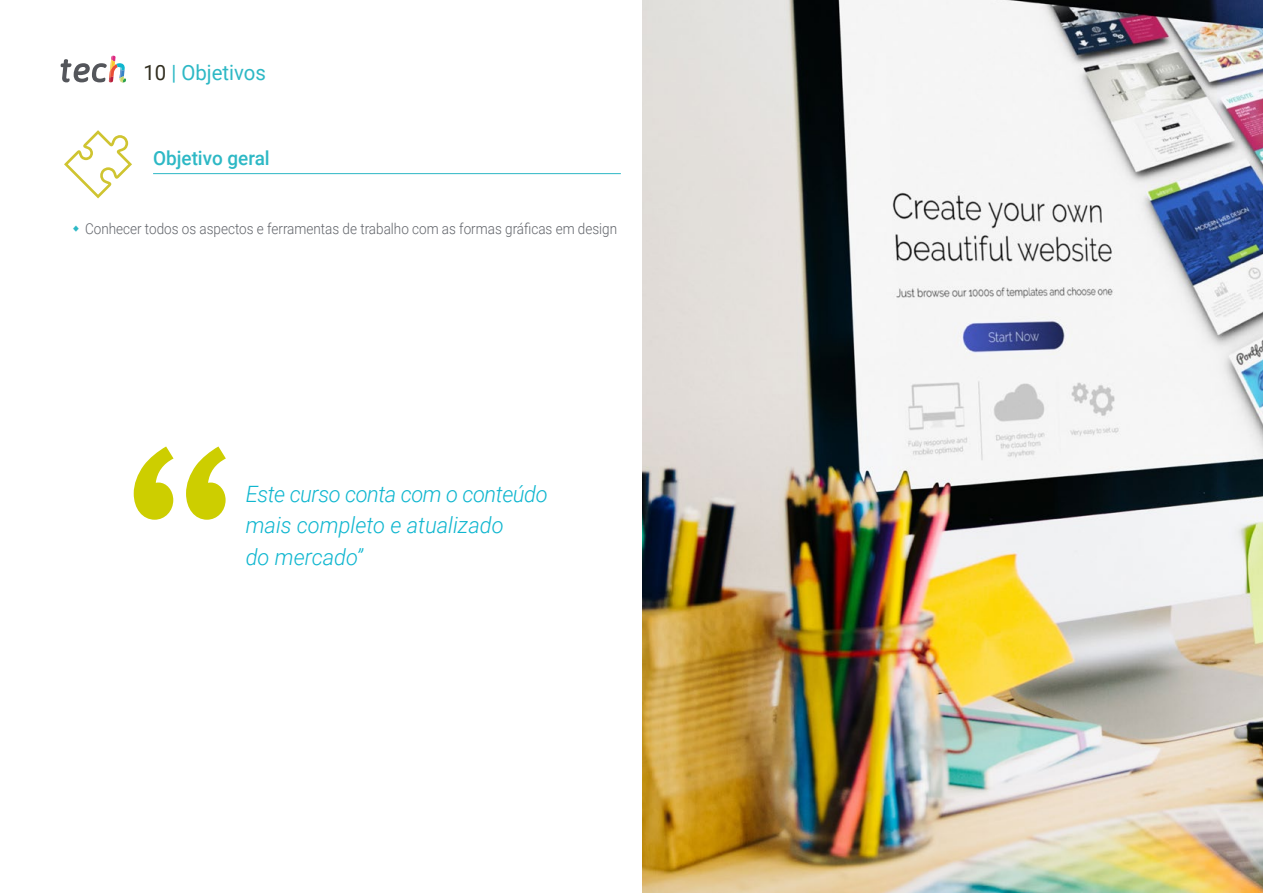
<style>
.page{position:relative;width:1263px;height:893px;background:#fff}
.page>*{position:absolute;margin:0;border:0;box-sizing:border-box;transform-origin:0 0}
.t1{font:italic 300 22.5px/31.5px "Roboto";color:#0fb6cf}
.t2{font:21px "Roboto";color:#2db8c5}
.t3{font:500 19.5px "Roboto";color:#2db8c5}
.t4{font:300 15px "Roboto";color:#61646a;scale:.9 1}
.s1{color:#312e20}
</style>
<div class="page">
<hr style="left:153px;top:173px;width:468px;height:1px;background:#2db8c5">
<svg style="left:64px;top:130px;width:68px;height:68px"></svg>
<img style="left:642px;top:0;width:621px;height:893px">
<svg style="left:61px;top:56px;width:65px;height:27px"></svg>
<svg style="left:134px;top:446px;width:92px;height:74px"></svg>
<h2 class="t2" style="left:144px;top:57px;width:124px"><span class="s1">10</span> | Objetivos</h2>
<h3 class="t3" style="left:153px;top:145px;width:118px">Objetivo geral</h3>
<p class="t4" style="left:85px;top:218px;width:593px">Conhecer todos os aspectos e ferramentas de trabalho com as formas gráficas em design</p>
<h1 class="t1" style="left:246px;top:477px;width:303px">Este curso conta com o conteúdo mais completo e atualizado<br>do mercado”</h1>
</div>
